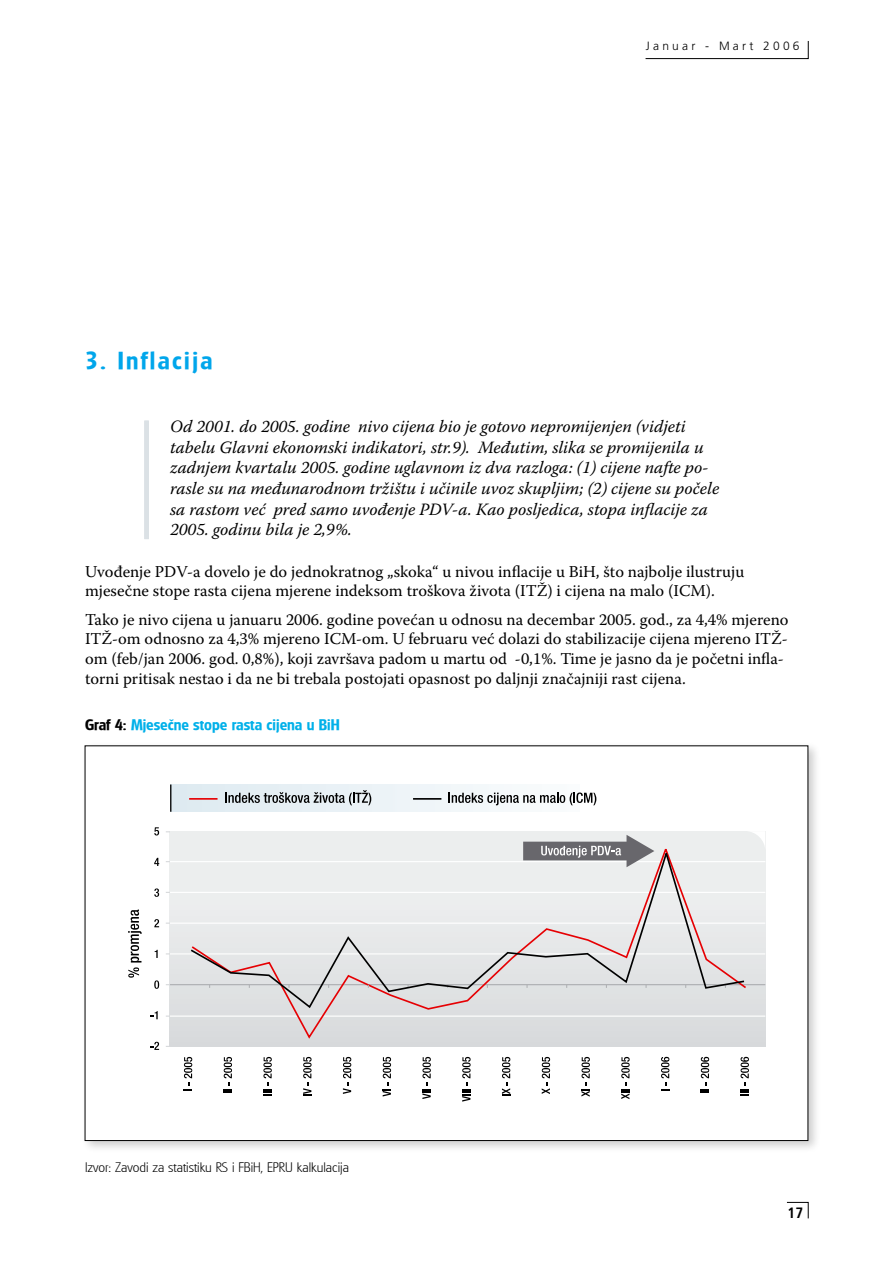
<style>
.page{position:relative;width:893px;height:1263px;background:#fff}
.page>*{position:absolute;margin:0;border:0;box-sizing:border-box;transform-origin:0 0}
.t1{font:24px "Goudita Sans SF Bold";letter-spacing:.1em;color:#00a6eb}
.t2{font:italic 17.25px/20.7px "Warnock Pro";color:#000}
.t3{font:16.5px/19.8px "Warnock Pro";color:#000}
.t4{font:15px "Goudita Sans SF Bold";color:#00b0e9}
.t5{font:700 condensed 15px "Frutiger LT Std";color:#000}
.t6{font:13.5px "Goudita Sans Light SF";color:#000}
.t7{font:300 12px "Frutiger LT Std";letter-spacing:.27em;color:#000}
.s1{color:#000}
</style>
<div class="page">
<svg style="left:645px;top:41px;width:163px;height:18px"></svg>
<svg style="left:787px;top:1202px;width:21px;height:17px"></svg>
<div style="left:80px;top:741px;width:741px;height:412px;background:#000;opacity:.2"></div>
<div style="left:85px;top:746px;width:723px;height:394px;background:#fff"></div>
<div style="left:171px;top:784px;width:409px;height:28px;background:linear-gradient(to right,#ddeaf1,#fafcfd)"></div>
<div style="left:170px;top:831px;width:595px;height:216px;background:linear-gradient(to bottom,#f1f3f2,#d9dbdd)"></div>
<hr style="left:170px;top:984px;width:595px;height:1px;background:#adafb2">
<hr style="left:170px;top:953px;width:595px;height:1px;background:#fff">
<hr style="left:170px;top:922px;width:595px;height:2px;background:#fff">
<hr style="left:170px;top:892px;width:595px;height:1px;background:#fff">
<hr style="left:170px;top:861px;width:595px;height:1px;background:#fff">
<hr style="left:170px;top:1015px;width:595px;height:2px;background:#fff">
<svg style="left:154px;top:827px;width:5px;height:8px"></svg>
<svg style="left:154px;top:858px;width:5px;height:8px"></svg>
<svg style="left:154px;top:888px;width:5px;height:9px"></svg>
<svg style="left:154px;top:919px;width:5px;height:8px"></svg>
<svg style="left:155px;top:950px;width:3px;height:8px"></svg>
<svg style="left:154px;top:980px;width:5px;height:9px"></svg>
<svg style="left:150px;top:1011px;width:8px;height:8px"></svg>
<svg style="left:150px;top:1042px;width:9px;height:8px"></svg>
<svg style="left:128px;top:909px;width:14px;height:69px"></svg>
<svg style="left:184px;top:1057px;width:8px;height:33px"></svg>
<svg style="left:224px;top:1057px;width:8px;height:36px"></svg>
<svg style="left:263px;top:1057px;width:9px;height:38px"></svg>
<svg style="left:303px;top:1057px;width:9px;height:39px"></svg>
<svg style="left:343px;top:1057px;width:8px;height:37px"></svg>
<svg style="left:383px;top:1057px;width:8px;height:39px"></svg>
<svg style="left:422px;top:1057px;width:9px;height:42px"></svg>
<svg style="left:462px;top:1057px;width:9px;height:45px"></svg>
<svg style="left:502px;top:1057px;width:8px;height:39px"></svg>
<svg style="left:542px;top:1057px;width:8px;height:37px"></svg>
<svg style="left:581px;top:1057px;width:9px;height:40px"></svg>
<svg style="left:621px;top:1057px;width:9px;height:42px"></svg>
<svg style="left:661px;top:1057px;width:8px;height:33px"></svg>
<svg style="left:701px;top:1057px;width:8px;height:36px"></svg>
<svg style="left:740px;top:1057px;width:9px;height:38px"></svg>
<svg style="left:190px;top:851px;width:558px;height:189px;background:#dbdcde"></svg>
<svg style="left:225px;top:790px;width:146px;height:7px"></svg>
<svg style="left:449px;top:792px;width:147px;height:5px"></svg>
<svg style="left:189px;top:797px;width:557px;height:212px"></svg>
<svg style="left:745px;top:831px;width:20px;height:20px"></svg>
<svg style="left:523px;top:835px;width:131px;height:32px;background:#acacae"></svg>
<svg style="left:170px;top:784px;width:1px;height:28px"></svg>
<div style="left:144px;top:421px;width:5px;height:118px;background:#dbe1e5"></div>
<h1 class="t1" style="left:85px;top:346px;width:129px">3. Inflacija</h1>
<p class="t7" style="left:646px;top:39px;width:155px">Januar - Mart 2006</p>
<p class="t2" style="left:170px;top:416px;width:551px">Od 2001. do 2005. godine nivo cijena bio je gotovo nepromijenjen (vidjeti tabelu Glavni ekonomski indikatori, str.9). Međutim, slika se promijenila u zadnjem kvartalu 2005. godine uglavnom iz dva razloga: (1) cijene nafte po&shy;rasle su na međunarodnom tržištu i učinile uvoz skupljim; (2) cijene su počele sa rastom već pred samo uvođenje PDV-a. Kao posljedica, stopa inflacije za 2005. godinu bila je 2,9%.</p>
<p class="t3" style="left:85px;top:561px;width:661px">Uvođenje PDV-a dovelo je do jednokratnog „skoka“ u nivou inflacije u BiH, što najbolje ilustruju mjesečne stope rasta cijena mjerene indeksom troškova života (ITŽ) i cijena na malo (ICM).</p>
<p class="t3" style="left:85px;top:609px;width:705px">Tako je nivo cijena u januaru 2006. godine povećan u odnosu na decembar 2005. god., za 4,4% mjereno ITŽ-om odnosno za 4,3% mjereno ICM-om. U februaru već dolazi do stabilizacije cijena mjereno ITŽ&shy;om (feb/jan 2006. god. 0,8%), koji završava padom u martu od -0,1%. Time je jasno da je početni infla&shy;torni pritisak nestao i da ne bi trebala postojati opasnost po daljnji značajniji rast cijena.</p>
<p class="t4" style="left:85px;top:715px;width:256px"><span class="s1">Graf 4:</span> Mjese~ne stope rasta cijena u BiH</p>
<p class="t6" style="left:85px;top:1159px;width:265px">Izvor: Zavodi za statistiku RS i FBiH, EPRU kalkulacija</p>
<p class="t5" style="left:787px;top:1204px;width:15px">17</p>
</div>
